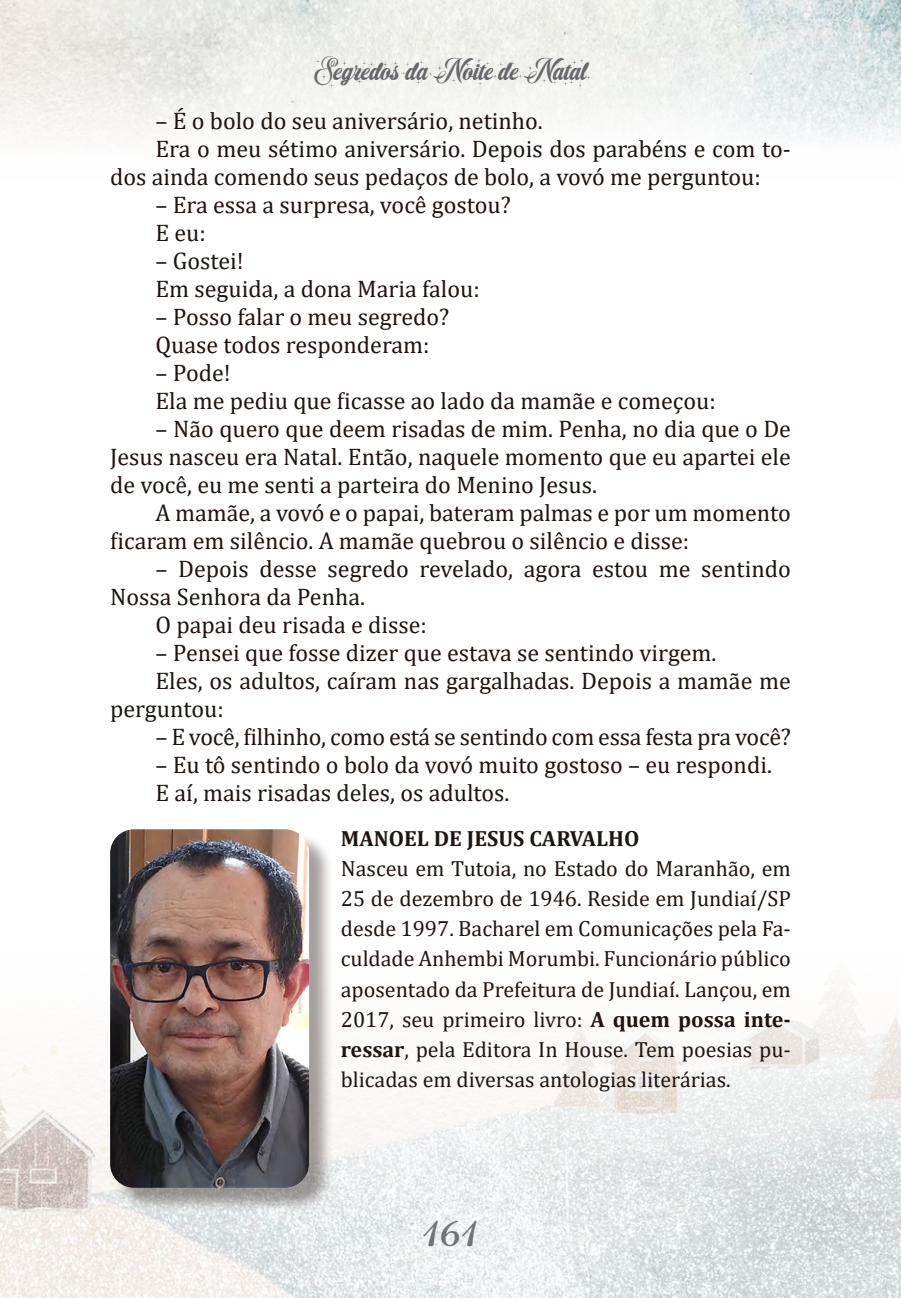
<style>
.page{position:relative;width:901px;height:1298px;background:#fff}
.page>*{position:absolute;margin:0;border:0;box-sizing:border-box;transform-origin:0 0}
.t1{font:40px "Adage Script JF";color:#737377}
.t2{font:30px "Christmas Sparkle PERSONALUSE";color:#67676b}
.CORPO_DO_TEXTO{font:24px/28px "Cambria";color:#1f1410}
.BIOGRAFIAS{font:22px/30px "Cambria";color:#1f1410;text-align:justify}
.BIOGRAFIAS-2{font:700 22px "Cambria";color:#1f1410}
.s1{font-weight:700}
</style>
<div class="page">
<img style="left:0;top:0;width:900px;height:142px">
<img style="left:0;top:986px;width:900px;height:311px">
<div style="left:113px;top:832px;width:221px;height:380px;background:#1f1410;opacity:.4"></div>
<img style="left:110px;top:829px;width:199px;height:358px">
<p class="t2" style="left:314px;top:50px;width:273px">Segredos da Noite de Natal</p>
<p class="CORPO_DO_TEXTO" style="left:155px;top:106px;width:389px">– É o bolo do seu aniversário, netinho.</p>
<p class="CORPO_DO_TEXTO" style="left:110px;top:134px;width:682px;text-indent:45px">Era o meu sétimo aniversário. Depois dos parabéns e com to&shy;dos ainda comendo seus pedaços de bolo, a vovó me perguntou:</p>
<p class="CORPO_DO_TEXTO" style="left:155px;top:190px;width:357px">– Era essa a surpresa, você gostou?</p>
<p class="CORPO_DO_TEXTO" style="left:155px;top:218px;width:52px">E eu:</p>
<p class="CORPO_DO_TEXTO" style="left:155px;top:246px;width:90px">– Gostei!</p>
<p class="CORPO_DO_TEXTO" style="left:155px;top:274px;width:325px">Em seguida, a dona Maria falou:</p>
<p class="CORPO_DO_TEXTO" style="left:155px;top:302px;width:295px">– Posso falar o meu segredo?</p>
<p class="CORPO_DO_TEXTO" style="left:155px;top:330px;width:275px">Quase todos responderam:</p>
<p class="CORPO_DO_TEXTO" style="left:155px;top:358px;width:77px">– Pode!</p>
<p class="CORPO_DO_TEXTO" style="left:155px;top:387px;width:561px">Ela me pediu que ficasse ao lado da mamãe e começou:</p>
<p class="CORPO_DO_TEXTO" style="left:110px;top:415px;width:682px;text-align:justify;text-indent:45px">– Não quero que deem risadas de mim. Penha, no dia que o De Jesus nasceu era Natal. Então, naquele momento que eu apartei ele de você, eu me senti a parteira do Menino Jesus.</p>
<p class="CORPO_DO_TEXTO" style="left:110px;top:499px;width:682px;text-indent:45px">A mamãe, a vovó e o papai, bateram palmas e por um momento ficaram em silêncio. A mamãe quebrou o silêncio e disse:</p>
<p class="CORPO_DO_TEXTO" style="left:110px;top:555px;width:682px;text-indent:45px">– Depois desse segredo revelado, agora estou me sentindo<br>Nossa Senhora da Penha.</p>
<p class="CORPO_DO_TEXTO" style="left:155px;top:611px;width:273px">O papai deu risada e disse:</p>
<p class="CORPO_DO_TEXTO" style="left:155px;top:639px;width:562px">– Pensei que fosse dizer que estava se sentindo virgem.</p>
<p class="CORPO_DO_TEXTO" style="left:110px;top:667px;width:682px;text-indent:45px">Eles, os adultos, caíram nas gargalhadas. Depois a mamãe me perguntou:</p>
<p class="CORPO_DO_TEXTO" style="left:155px;top:723px;width:637px">– E você, filhinho, como está se sentindo com essa festa pra você?</p>
<p class="CORPO_DO_TEXTO" style="left:155px;top:751px;width:617px">– Eu tô sentindo o bolo da vovó muito gostoso – eu respondi.</p>
<p class="CORPO_DO_TEXTO" style="left:155px;top:779px;width:355px">E aí, mais risadas deles, os adultos.</p>
<p class="BIOGRAFIAS-2" style="left:341px;top:823px;width:300px">MANOEL DE JESUS CARVALHO</p>
<p class="BIOGRAFIAS" style="left:341px;top:853px;width:451px">Nasceu em Tutoia, no Estado do Maranhão, em 25 de dezembro de 1946. Reside em Jundiaí/SP desde 1997. Bacharel em Comunicações pela Fa&shy;culdade Anhembi Morumbi. Funcionário público aposentado da Prefeitura de Jundiaí. Lançou, em 2017, seu primeiro livro: <span class="s1">A quem possa inte&shy;ressar</span>, pela Editora In House. Tem poesias pu&shy;blicadas em diversas antologias literárias.</p>
<h1 class="t1" style="left:422px;top:1205px;width:57px">161</h1>
</div>
